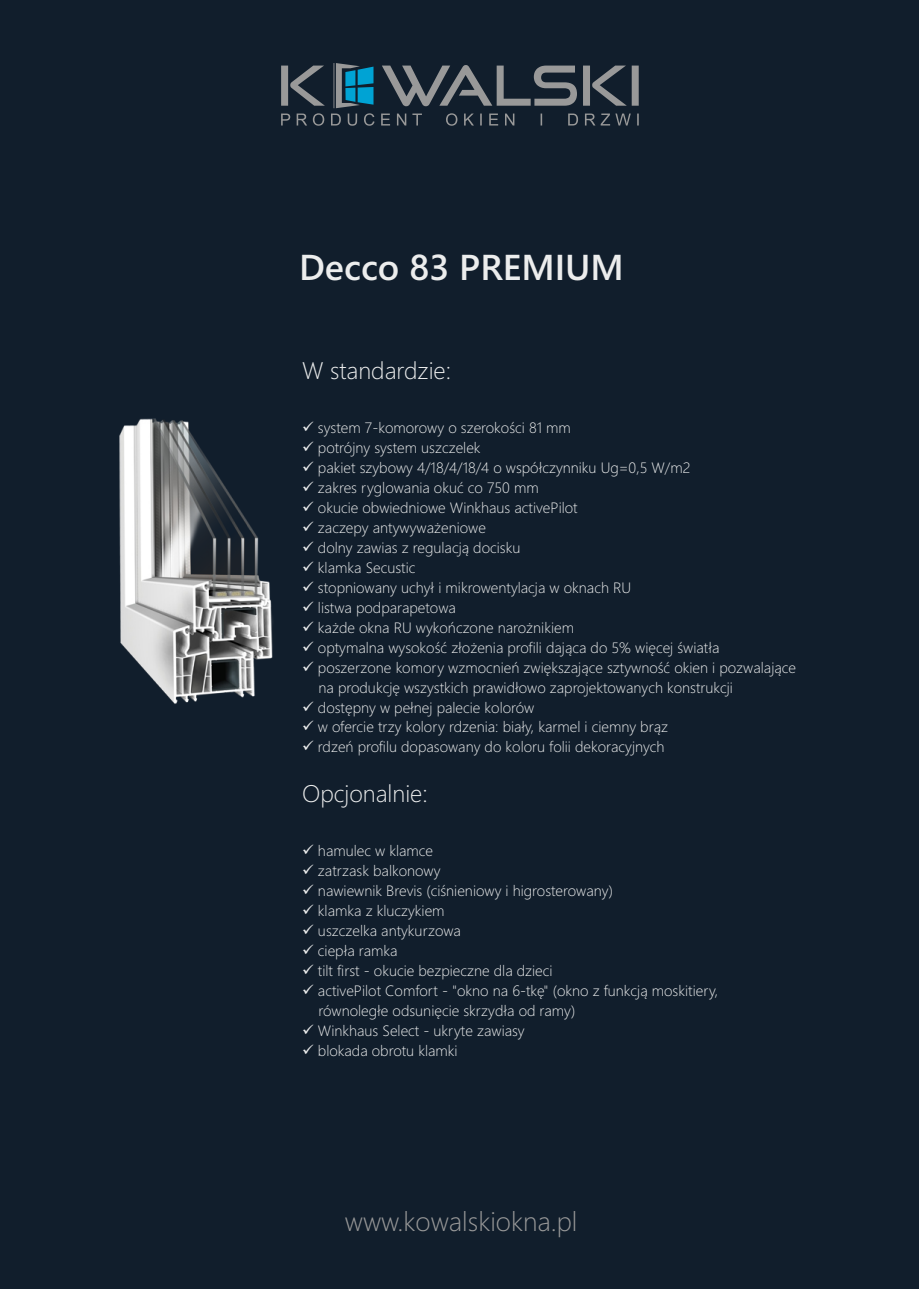
<style>
.page{position:relative;width:919px;height:1289px;background:#fff}
.page>*{position:absolute;margin:0;border:0;box-sizing:border-box;transform-origin:0 0}
.t1{font:600 36px "Segoe UI";color:#eceded}
.t2{font:300 27px "Segoe UI";color:#999}
.t3{font:300 24px "Segoe UI";color:#eceded}
.t4{font:300 15px/20px "Segoe UI";color:#eceded}
</style>
<div class="page">
<div style="left:0;top:0;width:918px;height:1288px;background:#111e2c"></div>
<img style="left:119px;top:418px;width:154px;height:286px">
<svg style="left:281px;top:63px;width:357px;height:63px"></svg>
<h1 class="t1" style="left:299px;top:254px;width:326px">Decco 83 PREMIUM</h1>
<h3 class="t3" style="left:302px;top:361px;width:150px">W standardzie:</h3>
<p class="t4" style="left:302px;top:419px;width:270px">✓ system 7-komorowy o szerokości 81 mm</p>
<p class="t4" style="left:302px;top:439px;width:180px">✓ potrójny system uszczelek</p>
<p class="t4" style="left:302px;top:459px;width:390px">✓ pakiet szybowy 4/18/4/18/4 o współczynniku Ug=0,5 W/m2</p>
<p class="t4" style="left:302px;top:479px;width:238px">✓ zakres ryglowania okuć co 750 mm</p>
<p class="t4" style="left:302px;top:499px;width:277px">✓ okucie obwiedniowe Winkhaus activePilot</p>
<p class="t4" style="left:302px;top:519px;width:185px">✓ zaczepy antywyważeniowe</p>
<p class="t4" style="left:302px;top:539px;width:220px">✓ dolny zawias z regulacją docisku</p>
<p class="t4" style="left:302px;top:559px;width:115px">✓ klamka Secustic</p>
<p class="t4" style="left:302px;top:579px;width:330px">✓ stopniowany uchył i mikrowentylacja w oknach RU</p>
<p class="t4" style="left:302px;top:599px;width:155px">✓ listwa podparapetowa</p>
<p class="t4" style="left:302px;top:618px;width:273px">✓ każde okna RU wykończone narożnikiem</p>
<p class="t4" style="left:302px;top:638px;width:419px">✓ optymalna wysokość złożenia profili dająca do 5% więcej światła</p>
<p class="t4" style="left:318px;top:658px;width:479px;text-indent:-16px">✓ poszerzone komory wzmocnień zwiększające sztywność okien i pozwalające na produkcję wszystkich prawidłowo zaprojektowanych konstrukcji</p>
<p class="t4" style="left:302px;top:698px;width:234px">✓ dostępny w pełnej palecie kolorów</p>
<p class="t4" style="left:302px;top:718px;width:367px">✓ w ofercie trzy kolory rdzenia: biały, karmel i ciemny brąz</p>
<p class="t4" style="left:302px;top:738px;width:364px">✓ rdzeń profilu dopasowany do koloru folii dekoracyjnych</p>
<h3 class="t3" style="left:302px;top:784px;width:127px">Opcjonalnie:</h3>
<p class="t4" style="left:302px;top:842px;width:133px">✓ hamulec w klamce</p>
<p class="t4" style="left:302px;top:862px;width:140px">✓ zatrzask balkonowy</p>
<p class="t4" style="left:302px;top:882px;width:312px">✓ nawiewnik Brevis (ciśnieniowy i higrosterowany)</p>
<p class="t4" style="left:302px;top:902px;width:144px">✓ klamka z kluczykiem</p>
<p class="t4" style="left:302px;top:922px;width:160px">✓ uszczelka antykurzowa</p>
<p class="t4" style="left:302px;top:942px;width:97px">✓ ciepła ramka</p>
<p class="t4" style="left:302px;top:962px;width:252px">✓ tilt first - okucie bezpieczne dla dzieci</p>
<p class="t4" style="left:318px;top:982px;width:401px;text-indent:-16px">✓ activePilot Comfort - "okno na 6-tkę" (okno z funkcją moskitiery, równoległe odsunięcie skrzydła od ramy)</p>
<p class="t4" style="left:302px;top:1022px;width:224px">✓ Winkhaus Select - ukryte zawiasy</p>
<p class="t4" style="left:302px;top:1041px;width:157px">✓ blokada obrotu klamki</p>
<h2 class="t2" style="left:345px;top:1211px;width:234px">www.kowalskiokna.pl</h2>
</div>
